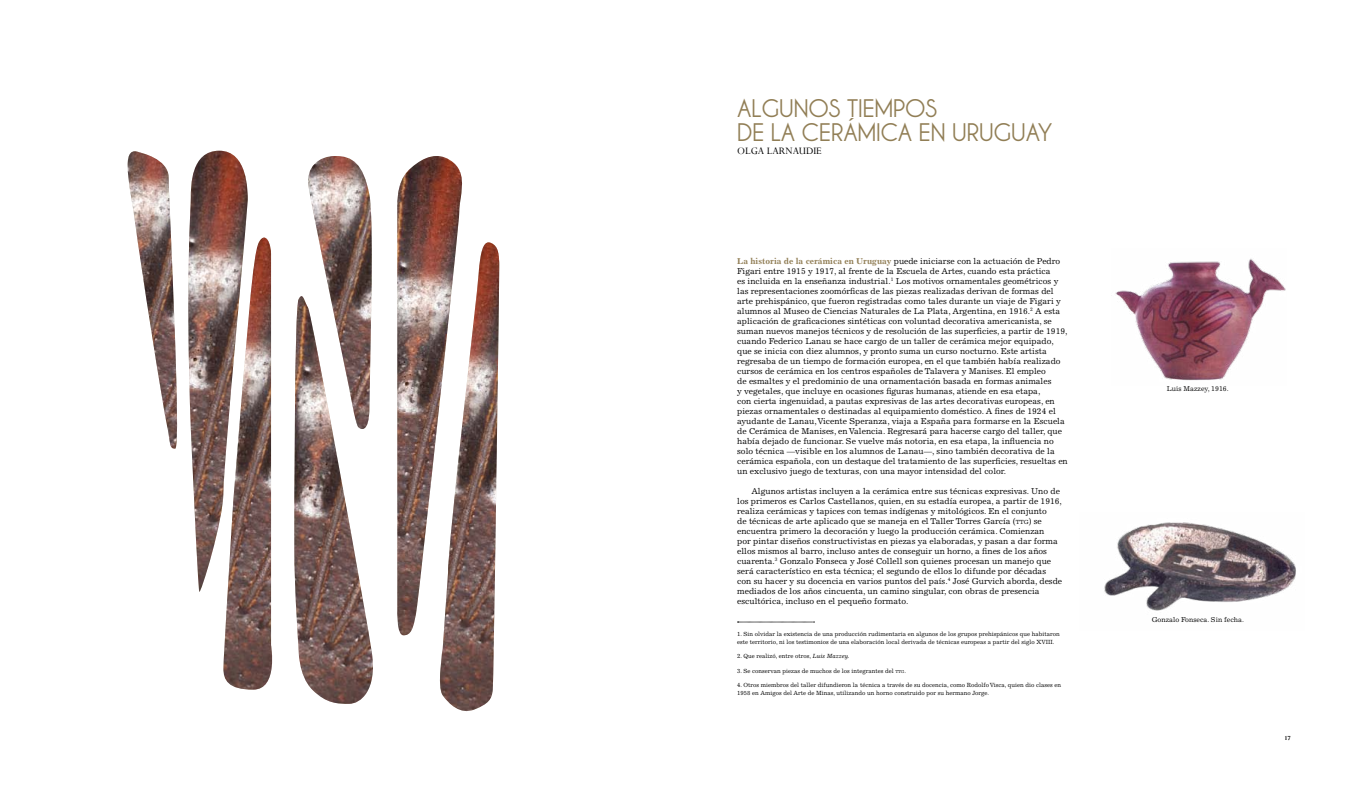
<style>
.page{position:relative;width:1361px;height:794px;background:#fff}
.page>*{position:absolute;margin:0;border:0;box-sizing:border-box;transform-origin:0 0}
.t1{font:700 26px/24px "Champagne&Limousines";color:#917e55}
.t2{font:11px "Perpetua";color:#000}
.t3{font:8.5px/10px "Excelsior";color:#000}
.t4{font:7px "Excelsior";color:#000}
.t5{font:700 7px "Perpetua";color:#000}
.t6{font:6px/8px "Excelsior";color:#000}
.s1{font-weight:700;color:#917e55}
.s2{font-size:5.9px}
.s3{font-style:italic}
.s4{font-size:4.2px}
</style>
<div class="page">
<img style="left:1104px;top:522px;width:192px;height:89px">
<svg style="left:737px;top:622px;width:77px;height:1px"></svg>
<img style="left:1115px;top:258px;width:171px;height:123px">
<svg style="left:402px;top:242px;width:97px;height:470px"></svg>
<img style="left:397px;top:156px;width:71px;height:479px">
<svg style="left:308px;top:156px;width:64px;height:140px"></svg>
<img style="left:294px;top:296px;width:79px;height:408px">
<svg style="left:188px;top:150px;width:85px;height:539px"></svg>
<img style="left:127px;top:151px;width:51px;height:298px">
<h1 class="t1" style="left:737px;top:96px;width:317px">ALGUNOS TIEMPOS<br>DE LA CERÁMICA EN URUGUAY</h1>
<p class="t2" style="left:737px;top:144px;width:85px">olga larnaudie</p>
<p class="t3" style="left:737px;top:256px;width:332px"><span class="s1">La historia de la cerámica en Uruguay</span> puede iniciarse con la actuación de Pedro Figari entre 1915 y 1917, al frente de la Escuela de Artes, cuando esta práctica<br>es incluida en la enseñanza industrial.<sup>1</sup> Los motivos ornamentales geométricos y las representaciones zoomórficas de las piezas realizadas derivan de formas del arte prehispánico, que fueron registradas como tales durante un viaje de Figari y alumnos al Museo de Ciencias Naturales de La Plata, Argentina, en 1916.<sup>2</sup> A esta aplicación de graficaciones sintéticas con voluntad decorativa americanista, se suman nuevos manejos técnicos y de resolución de las superficies, a partir de 1919, cuando Federico Lanau se hace cargo de un taller de cerámica mejor equipado, que se inicia con diez alumnos, y pronto suma un curso nocturno. Este artista regresaba de un tiempo de formación europea, en el que también había realizado cursos de cerámica en los centros españoles de Talavera y Manises. El empleo<br>de esmaltes y el predominio de una ornamentación basada en formas animales<br>y vegetales, que incluye en ocasiones figuras humanas, atiende en esa etapa,<br>con cierta ingenuidad, a pautas expresivas de las artes decorativas europeas, en piezas ornamentales o destinadas al equipamiento doméstico. A fines de 1924 el ayudante de Lanau, Vicente Speranza, viaja a España para formarse en la Escuela de Cerámica de Manises, en Valencia. Regresará para hacerse cargo del taller, que había dejado de funcionar. Se vuelve más notoria, en esa etapa, la influencia no solo técnica —visible en los alumnos de Lanau—, sino también decorativa de la cerámica española, con un destaque del tratamiento de las superficies, resueltas en un exclusivo juego de texturas, con una mayor intensidad del color.</p>
<p class="t3" style="left:737px;top:486px;width:326px;text-indent:14px">Algunos artistas incluyen a la cerámica entre sus técnicas expresivas. Uno de los primeros es Carlos Castellanos, quien, en su estadía europea, a partir de 1916, realiza cerámicas y tapices con temas indígenas y mitológicos. En el conjunto<br>de técnicas de arte aplicado que se maneja en el Taller Torres García (<span class="s2">ttg</span>) se encuentra primero la decoración y luego la producción cerámica. Comienzan<br>por pintar diseños constructivistas en piezas ya elaboradas, y pasan a dar forma ellos mismos al barro, incluso antes de conseguir un horno, a fines de los años cuarenta.<sup>3</sup> Gonzalo Fonseca y José Collell son quienes procesan un manejo que será característico en esta técnica; el segundo de ellos lo difunde por décadas con su hacer y su docencia en varios puntos del país.<sup>4</sup> José Gurvich aborda, desde mediados de los años cincuenta, un camino singular, con obras de presencia escultórica, incluso en el pequeño formato.</p>
<p class="t6" style="left:737px;top:630px;width:324px">1. Sin olvidar la existencia de una producción rudimentaria en algunos de los grupos prehispánicos que habitaron este territorio, ni los testimonios de una elaboración local derivada de técnicas europeas a partir del siglo xviii</p>
<p class="t6" style="left:1053px;top:638px;width:3px">.</p>
<p class="t6" style="left:737px;top:652px;width:114px">2. Que realizó, entre otros, <span class="s3">Luis Mazzey.</span></p>
<p class="t6" style="left:737px;top:666px;width:170px">3. Se conservan piezas de muchos de los integrantes del <span class="s4">ttg</span>.</p>
<p class="t6" style="left:737px;top:680px;width:326px">4. Otros miembros del taller difundieron la técnica a través de su docencia, como Rodolfo Visca, quien dio clases en<br>1958 en Amigos del Arte de Minas, utilizando un horno construido por su hermano Jorge.</p>
<p class="t4" style="left:1167px;top:384px;width:63px">Luis Mazzey, 1916.</p>
<p class="t4" style="left:1151px;top:615px;width:94px">Gonzalo Fonseca. Sin fecha.</p>
<p class="t5" style="left:1284px;top:733px;width:8px">17</p>
</div>
